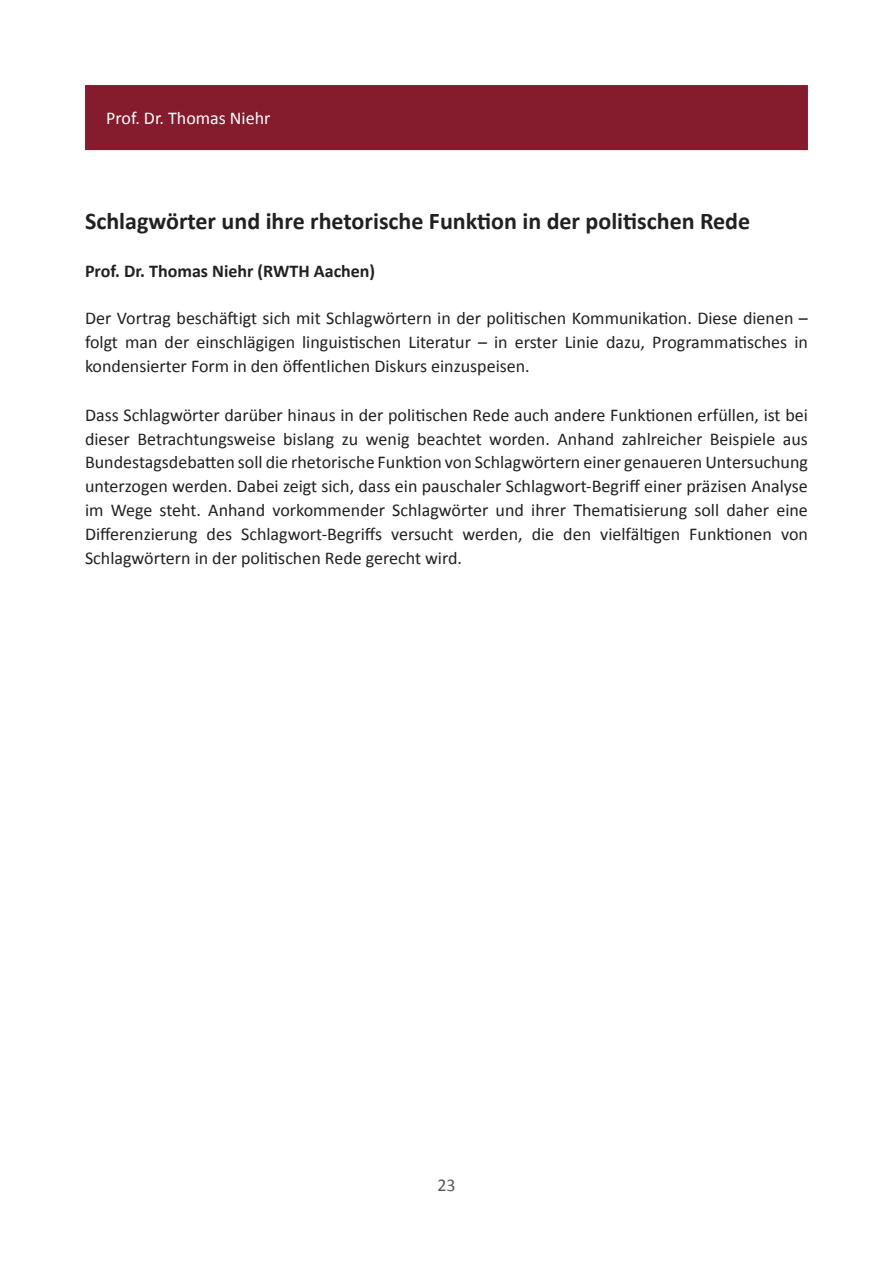
<style>
.page{position:relative;width:893px;height:1263px;background:#fff}
.page>*{position:absolute;margin:0;border:0;box-sizing:border-box;transform-origin:0 0}
.t1{font:700 24px "Calibri";color:#231f20}
.t2{font:18px/24px "Calibri";color:#231f20;text-align:justify}
.t3{font:700 18px "Calibri";color:#231f20}
.t4{font:18px "Calibri";color:#fff}
.t5{font:18px "Calibri";color:#595b5e}
</style>
<div class="page">
<div style="left:85px;top:85px;width:723px;height:65px;background:#841c2e"></div>
<p class="t4" style="left:106px;top:107px;width:166px">Prof. Dr. Thomas Niehr</p>
<h1 class="t1" style="left:85px;top:206px;width:667px">Schlagwörter und ihre rhetorische Funktion in der politischen Rede</h1>
<p class="t3" style="left:85px;top:259px;width:292px">Prof. Dr. Thomas Niehr (RWTH Aachen)</p>
<p class="t2" style="left:85px;top:306px;width:724px">Der Vortrag beschäftigt sich mit Schlagwörtern in der politischen Kommunikation. Diese dienen – folgt man der einschlägigen linguistischen Literatur – in erster Linie dazu, Programmatisches in kondensierter Form in den öffentlichen Diskurs einzuspeisen.</p>
<p class="t2" style="left:85px;top:402px;width:724px">Dass Schlagwörter darüber hinaus in der politischen Rede auch andere Funktionen erfüllen, ist bei dieser Betrachtungsweise bislang zu wenig beachtet worden. Anhand zahlreicher Beispiele aus Bundestagsdebatten soll die rhetorische Funktion von Schlagwörtern einer genaueren Untersuchung unterzogen werden. Dabei zeigt sich, dass ein pauschaler Schlagwort-Begriff einer präzisen Analyse im Wege steht. Anhand vorkommender Schlagwörter und ihrer Thematisierung soll daher eine Differenzierung des Schlagwort-Begriffs versucht werden, die den vielfältigen Funktionen von Schlagwörtern in der politischen Rede gerecht wird.</p>
<p class="t5" style="left:437px;top:1174px;width:20px">23</p>
</div>
